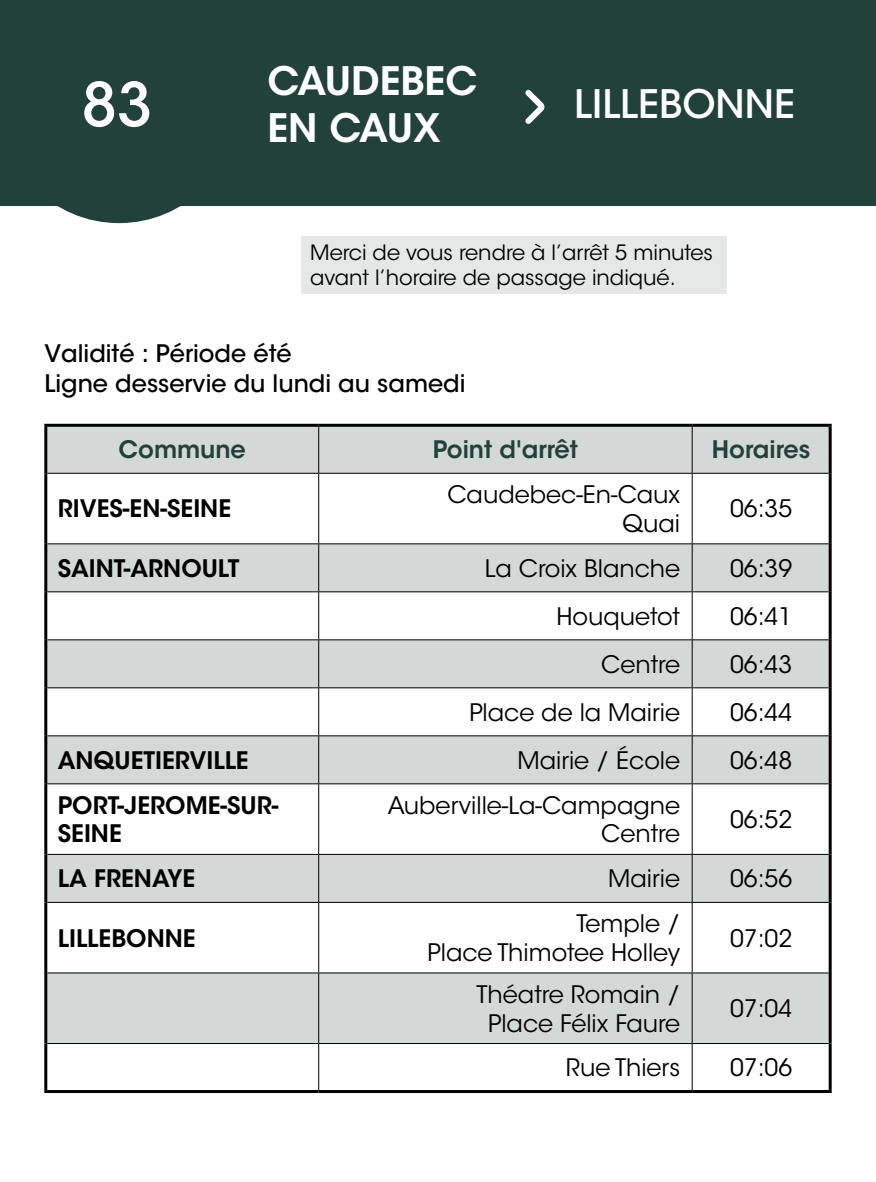
<style>
.page{position:relative;width:876px;height:1182px;background:#fff}
.page>*{position:absolute;margin:0;border:0;box-sizing:border-box;transform-origin:0 0}
.t1{font:500 60px "ITC Avant Garde Std";color:#fff}
.t2{font:600 39px/46.8px "ITC Avant Garde Std";color:#fff}
.t3{font:500 39px "ITC Avant Garde Std";color:#fff}
.t4{font:24px/28.8px "ITC Avant Garde Std";color:#000;text-align:right}
.t5{font:600 24px/28.8px "ITC Avant Garde Std";color:#000}
.t6{font:500 24px/30px "ITC Avant Garde Std";color:#000}
.t7{font:600 24px "ITC Avant Garde Std";color:#224139}
.t8{font:21px/25.2px "ITC Avant Garde Std";color:#000}
</style>
<div class="page">
<div style="left:0;top:0;width:876px;height:205px;background:#224139"></div>
<svg style="left:0;top:205px;width:238px;height:18px"></svg>
<svg style="left:525px;top:90px;width:19px;height:34px"></svg>
<div style="left:302px;top:236px;width:425px;height:58px;background:#e6e8e8"></div>
<svg style="left:47px;top:427px;width:782px;height:616px;fill:#d3d9d7"></svg>
<hr style="left:44px;top:424px;width:275px;height:3px;background:#000">
<hr style="left:44px;top:427px;width:3px;height:46px;background:#000">
<hr style="left:319px;top:424px;width:373px;height:3px;background:#000">
<hr style="left:692px;top:424px;width:140px;height:3px;background:#000">
<hr style="left:829px;top:427px;width:3px;height:46px;background:#000">
<hr style="left:44px;top:473px;width:3px;height:71px;background:#000">
<hr style="left:829px;top:473px;width:3px;height:71px;background:#000">
<hr style="left:44px;top:544px;width:3px;height:48px;background:#000">
<hr style="left:829px;top:544px;width:3px;height:48px;background:#000">
<hr style="left:44px;top:592px;width:3px;height:48px;background:#000">
<hr style="left:829px;top:592px;width:3px;height:48px;background:#000">
<hr style="left:44px;top:640px;width:3px;height:48px;background:#000">
<hr style="left:829px;top:640px;width:3px;height:48px;background:#000">
<hr style="left:44px;top:688px;width:3px;height:48px;background:#000">
<hr style="left:829px;top:688px;width:3px;height:48px;background:#000">
<hr style="left:44px;top:736px;width:3px;height:48px;background:#000">
<hr style="left:829px;top:736px;width:3px;height:48px;background:#000">
<hr style="left:44px;top:784px;width:3px;height:70px;background:#000">
<hr style="left:829px;top:784px;width:3px;height:70px;background:#000">
<hr style="left:44px;top:854px;width:3px;height:48px;background:#000">
<hr style="left:829px;top:854px;width:3px;height:48px;background:#000">
<hr style="left:44px;top:902px;width:3px;height:71px;background:#000">
<hr style="left:829px;top:902px;width:3px;height:71px;background:#000">
<hr style="left:44px;top:973px;width:3px;height:71px;background:#000">
<hr style="left:829px;top:973px;width:3px;height:71px;background:#000">
<hr style="left:44px;top:1044px;width:3px;height:46px;background:#000">
<hr style="left:829px;top:1044px;width:3px;height:46px;background:#000">
<hr style="left:44px;top:1090px;width:275px;height:3px;background:#000">
<hr style="left:319px;top:1090px;width:373px;height:3px;background:#000">
<hr style="left:692px;top:1090px;width:140px;height:3px;background:#000">
<hr style="left:318px;top:427px;width:1px;height:46px;background:#000">
<hr style="left:692px;top:427px;width:1px;height:46px;background:#000">
<hr style="left:47px;top:473px;width:272px;height:1px;background:#000">
<hr style="left:319px;top:473px;width:373px;height:1px;background:#000">
<hr style="left:318px;top:474px;width:1px;height:69px;background:#000">
<hr style="left:692px;top:473px;width:137px;height:1px;background:#000">
<hr style="left:692px;top:474px;width:1px;height:69px;background:#000">
<hr style="left:47px;top:543px;width:272px;height:1px;background:#000">
<hr style="left:319px;top:543px;width:373px;height:1px;background:#000">
<hr style="left:318px;top:544px;width:1px;height:47px;background:#000">
<hr style="left:692px;top:543px;width:137px;height:1px;background:#000">
<hr style="left:692px;top:544px;width:1px;height:47px;background:#000">
<hr style="left:47px;top:591px;width:272px;height:1px;background:#000">
<hr style="left:319px;top:591px;width:373px;height:1px;background:#000">
<hr style="left:318px;top:592px;width:1px;height:47px;background:#000">
<hr style="left:692px;top:591px;width:137px;height:1px;background:#000">
<hr style="left:692px;top:592px;width:1px;height:47px;background:#000">
<hr style="left:47px;top:639px;width:272px;height:1px;background:#000">
<hr style="left:319px;top:639px;width:373px;height:1px;background:#000">
<hr style="left:318px;top:640px;width:1px;height:47px;background:#000">
<hr style="left:692px;top:639px;width:137px;height:1px;background:#000">
<hr style="left:692px;top:640px;width:1px;height:47px;background:#000">
<hr style="left:47px;top:687px;width:272px;height:1px;background:#000">
<hr style="left:319px;top:687px;width:373px;height:1px;background:#000">
<hr style="left:318px;top:688px;width:1px;height:47px;background:#000">
<hr style="left:692px;top:687px;width:137px;height:1px;background:#000">
<hr style="left:692px;top:688px;width:1px;height:47px;background:#000">
<hr style="left:47px;top:735px;width:272px;height:1px;background:#000">
<hr style="left:319px;top:735px;width:373px;height:1px;background:#000">
<hr style="left:318px;top:736px;width:1px;height:47px;background:#000">
<hr style="left:692px;top:735px;width:137px;height:1px;background:#000">
<hr style="left:692px;top:736px;width:1px;height:47px;background:#000">
<hr style="left:47px;top:783px;width:272px;height:1px;background:#000">
<hr style="left:319px;top:783px;width:373px;height:1px;background:#000">
<hr style="left:318px;top:784px;width:1px;height:70px;background:#000">
<hr style="left:692px;top:783px;width:137px;height:1px;background:#000">
<hr style="left:692px;top:784px;width:1px;height:70px;background:#000">
<hr style="left:47px;top:854px;width:272px;height:1px;background:#000">
<hr style="left:319px;top:854px;width:373px;height:1px;background:#000">
<hr style="left:318px;top:855px;width:1px;height:47px;background:#000">
<hr style="left:692px;top:854px;width:137px;height:1px;background:#000">
<hr style="left:692px;top:855px;width:1px;height:47px;background:#000">
<hr style="left:47px;top:902px;width:272px;height:1px;background:#000">
<hr style="left:319px;top:902px;width:373px;height:1px;background:#000">
<hr style="left:318px;top:903px;width:1px;height:70px;background:#000">
<hr style="left:692px;top:902px;width:137px;height:1px;background:#000">
<hr style="left:692px;top:903px;width:1px;height:70px;background:#000">
<hr style="left:47px;top:972px;width:272px;height:1px;background:#000">
<hr style="left:319px;top:972px;width:373px;height:1px;background:#000">
<hr style="left:318px;top:973px;width:1px;height:70px;background:#000">
<hr style="left:692px;top:972px;width:137px;height:1px;background:#000">
<hr style="left:692px;top:973px;width:1px;height:70px;background:#000">
<hr style="left:47px;top:1043px;width:272px;height:1px;background:#000">
<hr style="left:319px;top:1043px;width:373px;height:1px;background:#000">
<hr style="left:318px;top:1044px;width:1px;height:46px;background:#000">
<hr style="left:692px;top:1043px;width:137px;height:1px;background:#000">
<hr style="left:692px;top:1044px;width:1px;height:46px;background:#000">
<h2 class="t2" style="left:268px;top:57px;width:211px">CAUDEBEC<br>EN CAUX</h2>
<h1 class="t1" style="left:82px;top:67px;width:72px">83</h1>
<h2 class="t3" style="left:574px;top:80px;width:222px">LILLEBONNE</h2>
<p class="t8" style="left:310px;top:240px;width:404px">Merci de vous rendre à l’arrêt 5 minutes avant l’horaire de passage indiqué.</p>
<p class="t6" style="left:45px;top:339px;width:423px">Validité : Période été<br>Ligne desservie du lundi au samedi</p>
<p class="t7" style="left:119px;top:434px;width:129px">Commune</p>
<p class="t7" style="left:433px;top:434px;width:147px">Point d'arrêt</p>
<p class="t7" style="left:712px;top:434px;width:100px">Horaires</p>
<p class="t5" style="left:58px;top:494px;width:175px">RIVES-EN-SEINE</p>
<p class="t4" style="left:447px;top:480px;width:234px">Caudebec-En-Caux<br>Quai</p>
<p class="t4" style="left:730px;top:495px;width:64px">06:35</p>
<p class="t5" style="left:58px;top:554px;width:183px">SAINT-ARNOULT</p>
<p class="t4" style="left:485px;top:554px;width:197px">La Croix Blanche</p>
<p class="t4" style="left:730px;top:554px;width:64px">06:39</p>
<p class="t4" style="left:556px;top:602px;width:125px">Houquetot</p>
<p class="t4" style="left:730px;top:602px;width:64px">06:41</p>
<p class="t4" style="left:601px;top:650px;width:81px">Centre</p>
<p class="t4" style="left:730px;top:650px;width:64px">06:43</p>
<p class="t4" style="left:469px;top:698px;width:212px">Place de la Mairie</p>
<p class="t4" style="left:730px;top:698px;width:64px">06:44</p>
<p class="t5" style="left:58px;top:746px;width:192px">ANQUETIERVILLE</p>
<p class="t4" style="left:517px;top:746px;width:164px">Mairie / École</p>
<p class="t4" style="left:730px;top:746px;width:64px">06:48</p>
<p class="t5" style="left:58px;top:790px;width:222px">PORT-JEROME-SUR-<br>SEINE</p>
<p class="t4" style="left:388px;top:791px;width:294px">Auberville-La-Campagne<br>Centre</p>
<p class="t4" style="left:730px;top:805px;width:64px">06:52</p>
<p class="t5" style="left:58px;top:864px;width:139px">LA FRENAYE</p>
<p class="t4" style="left:608px;top:865px;width:73px">Mairie</p>
<p class="t4" style="left:730px;top:865px;width:64px">06:56</p>
<p class="t5" style="left:58px;top:923px;width:139px">LILLEBONNE</p>
<p class="t4" style="left:428px;top:909px;width:254px">Temple /<br>Place Thimotee Holley</p>
<p class="t4" style="left:477px;top:980px;width:205px;text-align:center">Théatre Romain /<br>Place Félix Faure</p>
<p class="t4" style="left:730px;top:924px;width:64px">07:02</p>
<p class="t4" style="left:730px;top:994px;width:64px">07:04</p>
<p class="t4" style="left:566px;top:1054px;width:116px">Rue Thiers</p>
<p class="t4" style="left:730px;top:1054px;width:64px">07:06</p>
</div>
